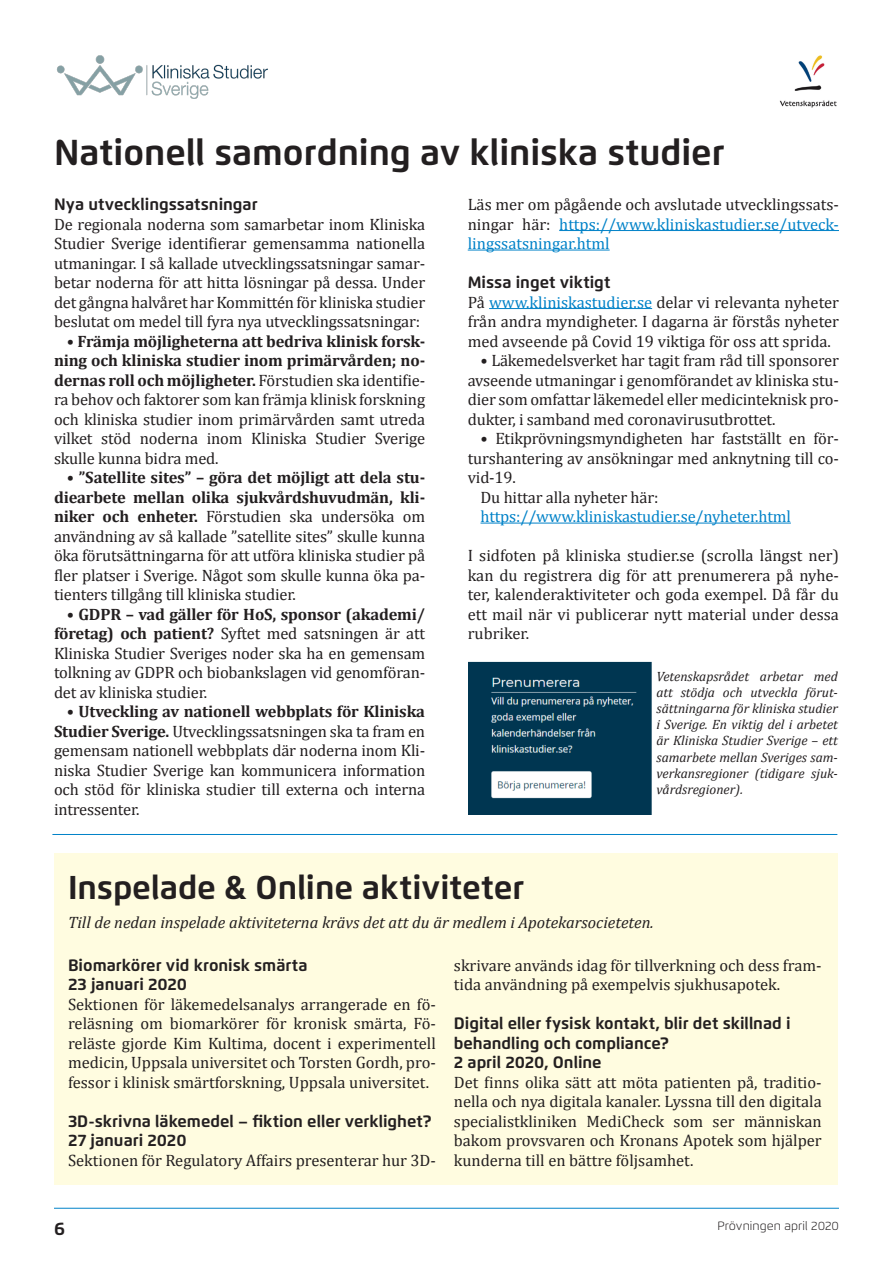
<style>
.page{position:relative;width:893px;height:1263px;background:#fff}
.page>*{position:absolute;margin:0;border:0;box-sizing:border-box;transform-origin:0 0}
.Liten_rubrik{font:700 36px "Flexo";color:#231f20}
.Liten_rubrik-2{font:700 33px "Flexo";color:#231f20}
.t1{font:700 18px "Flexo";color:#231f20}
.Bröd_med_indrag{font:16.5px/19.5px "Cambria";letter-spacing:-.01em;color:#231f20;text-align:justify}
.Bröd_utan_indrag{font:16.5px/19.5px "Cambria";color:#231f20;text-align:justify}
.Mellanrubrik{font:700 16.5px/19.5px "Flexo";color:#231f20}
.Bröd_utan_indrag-2{font:16.5px/19.5px "Cambria";color:#0082c8;text-align:justify}
.Liten_rubrik-3{font:italic 16.5px "Cambria";color:#231f20}
.Bröd_med_indrag-2{font:16.5px "Cambria";letter-spacing:-.01em;color:#0082c8}
.Bröd_utan_indrag-3{font:700 16.5px "Flexo";color:#231f20}
.Bildtext{font:italic 13.5px/16.2px "Cambria";color:#231f20;text-align:justify}
.t2{font:300 12px "Flexo";letter-spacing:.005em;color:#231f20}
.s1{color:#231f20}
.s2{color:#0082c8}
.s3{font-weight:700}
</style>
<div class="page">
<hr style="left:54px;top:1208px;width:785px;height:1px;background:#0082c8">
<div style="left:54px;top:854px;width:784px;height:331px;background:#fffce0"></div>
<hr style="left:559px;top:230px;width:280px;height:1px;background:#0082c8">
<hr style="left:468px;top:250px;width:142px;height:1px;background:#0082c8">
<hr style="left:489px;top:308px;width:163px;height:1px;background:#0082c8">
<hr style="left:480px;top:523px;width:311px;height:1px;background:#0082c8">
<img style="left:57px;top:56px;width:211px;height:43px">
<img style="left:779px;top:56px;width:58px;height:52px">
<img style="left:469px;top:662px;width:183px;height:152px">
<hr style="left:52px;top:834px;width:785px;height:1px;background:#0082c8">
<p class="Liten_rubrik" style="left:54px;top:130px;width:672px">Nationell samordning av kliniska studier</p>
<p class="Bröd_utan_indrag-2" style="left:468px;top:195px;width:373px"><span class="s1">Läs mer om pågående och avslutade utvecklingssats&shy;ningar här:</span> https://www.kliniskastudier.se/utveck&shy;lingssatsningar.html</p>
<p class="Mellanrubrik" style="left:468px;top:272px;width:144px">Missa inget viktigt</p>
<p class="Bröd_utan_indrag" style="left:468px;top:292px;width:373px">På <span class="s2">www.kliniskastudier.se</span> delar vi relevanta nyheter från andra myndigheter. I dagarna är förstås nyheter med avseende på Covid 19 viktiga för oss att sprida.</p>
<p class="Bröd_med_indrag" style="left:468px;top:351px;width:373px;text-indent:13px">• Läkemedelsverket har tagit fram råd till sponsorer avseende utmaningar i genomförandet av kliniska stu&shy;dier som omfattar läkemedel eller medicinteknisk pro&shy;dukter, i samband med coronavirusutbrottet.</p>
<p class="Bröd_med_indrag" style="left:468px;top:429px;width:373px;text-indent:13px">• Etikprövningsmyndigheten har fastställt en för&shy;turshantering av ansökningar med anknytning till co&shy;vid-19.</p>
<p class="Bröd_med_indrag" style="left:480px;top:487px;width:179px">Du hittar alla nyheter här:</p>
<p class="Bröd_med_indrag-2" style="left:480px;top:507px;width:312px">https://www.kliniskastudier.se/nyheter.html</p>
<p class="Bröd_utan_indrag" style="left:468px;top:546px;width:373px">I sidfoten på kliniska studier.se (scrolla längst ner) kan du registrera dig för att prenumerera på nyhe&shy;ter, kalenderaktiviteter och goda exempel. Då får du ett mail när vi publicerar nytt material under dessa rubriker.</p>
<p class="Bildtext" style="left:656px;top:667px;width:183px">Vetenskapsrådet arbetar med att stödja och utveckla förut&shy;sättningarna för kliniska studier i Sverige. En viktig del i arbetet är Kliniska Studier Sverige – ett samarbete mellan Sveriges sam&shy;verkansregioner (tidigare sjuk&shy;vårdsregioner).</p>
<p class="Mellanrubrik" style="left:54px;top:194px;width:205px">Nya utvecklingssatsningar</p>
<p class="Bröd_utan_indrag" style="left:54px;top:214px;width:373px">De regionala noderna som samarbetar inom Kliniska Studier Sverige identifierar gemensamma nationella utmaningar. I så kallade utvecklingssatsningar samar&shy;betar noderna för att hitta lösningar på dessa. Under det gångna halvåret har Kommittén för kliniska studier beslutat om medel till fyra nya utvecklingssatsningar:</p>
<p class="Bröd_med_indrag" style="left:54px;top:331px;width:373px;text-indent:13px"><span class="s3">• Främja möjligheterna att bedriva klinisk forsk&shy;ning och kliniska studier inom primärvården; no&shy;dernas roll och möjligheter.</span> Förstudien ska identifie&shy;ra behov och faktorer som kan främja klinisk forskning och kliniska studier inom primärvården samt utreda vilket stöd noderna inom Kliniska Studier Sverige skulle kunna bidra med.</p>
<p class="Bröd_med_indrag" style="left:54px;top:468px;width:373px;text-indent:13px"><span class="s3">• ”Satellite sites” – göra det möjligt att dela stu&shy;diearbete mellan olika sjukvårdshuvudmän, kli&shy;niker och enheter.</span> Förstudien ska undersöka om användning av så kallade ”satellite sites” skulle kunna öka förutsättningarna för att utföra kliniska studier på fler platser i Sverige. Något som skulle kunna öka pa&shy;tienters tillgång till kliniska studier.</p>
<p class="Bröd_med_indrag" style="left:54px;top:604px;width:373px;text-indent:13px"><span class="s3">• GDPR – vad gäller för HoS, sponsor (akademi/ företag) och patient?</span> Syftet med satsningen är att Kliniska Studier Sveriges noder ska ha en gemensam tolkning av GDPR och biobankslagen vid genomföran&shy;det av kliniska studier.</p>
<p class="Bröd_med_indrag" style="left:54px;top:702px;width:373px;text-indent:13px"><span class="s3">• Utveckling av nationell webbplats för Kliniska Studier Sverige.</span> Utvecklingssatsningen ska ta fram en gemensam nationell webbplats där noderna inom Kli&shy;niska Studier Sverige kan kommunicera information och stöd för kliniska studier till externa och interna intressenter.</p>
<p class="Liten_rubrik-2" style="left:68px;top:867px;width:458px">Inspelade &amp; Online aktiviteter</p>
<p class="Liten_rubrik-3" style="left:68px;top:910px;width:587px">Till de nedan inspelade aktiviteterna krävs det att du är medlem i Apotekarsocieteten.</p>
<p class="Bröd_utan_indrag-3" style="left:68px;top:955px;width:241px">Biomarkörer vid kronisk smärta</p>
<p class="Mellanrubrik" style="left:68px;top:974px;width:121px">23 januari 2020</p>
<p class="Bröd_utan_indrag" style="left:68px;top:994px;width:369px">Sektionen för läkemedelsanalys arrangerade en fö&shy;reläsning om biomarkörer för kronisk smärta, Fö&shy;reläste gjorde Kim Kultima, docent i experimentell medicin, Uppsala universitet och Torsten Gordh, pro&shy;fessor i klinisk smärtforskning, Uppsala universitet.</p>
<p class="Mellanrubrik" style="left:68px;top:1111px;width:365px">3D-skrivna läkemedel – fiktion eller verklighet?</p>
<p class="Mellanrubrik" style="left:68px;top:1130px;width:120px">27 januari 2020</p>
<p class="Bröd_utan_indrag" style="left:68px;top:1150px;width:369px">Sektionen för Regulatory Affairs presenterar hur 3D-</p>
<p class="Bröd_utan_indrag" style="left:454px;top:955px;width:369px">skrivare används idag för tillverkning och dess fram&shy;tida användning på exempelvis sjukhusapotek.</p>
<p class="Mellanrubrik" style="left:454px;top:1013px;width:338px">Digital eller fysisk kontakt, blir det skillnad i behandling och compliance?</p>
<p class="Mellanrubrik" style="left:454px;top:1052px;width:149px">2 april 2020, Online</p>
<p class="Bröd_utan_indrag" style="left:454px;top:1072px;width:369px">Det finns olika sätt att möta patienten på, traditio&shy;nella och nya digitala kanaler. Lyssna till den digitala specialistkliniken MediCheck som ser människan bakom provsvaren och Kronans Apotek som hjälper kunderna till en bättre följsamhet.</p>
<p class="t1" style="left:54px;top:1217px;width:12px">6</p>
<p class="t2" style="left:717px;top:1218px;width:123px">Prövningen april 2020</p>
</div>
